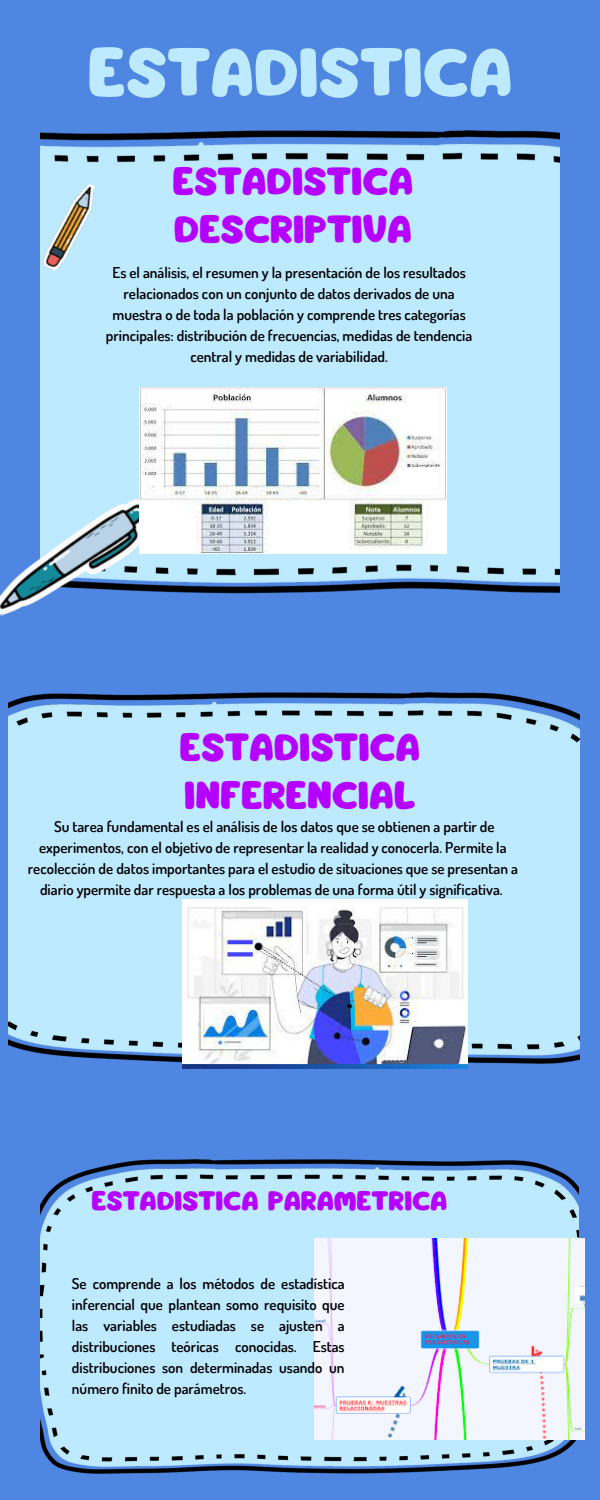
<style>
.page{position:relative;width:600px;height:1500px;background:#4e86e1}
.page>*{position:absolute;margin:0;border:0;box-sizing:border-box;transform-origin:0 0}
.t1{font:60px "Mango";color:#beeaff}
.t2{font:34px/47.2px "Mango";color:#b500ff}
.t3{font:23.6px "Mango";color:#b500ff}
.t4{font:600 15px/21px "Dosis";color:#000;text-align:center}
</style>
<div class="page">
<img style="left:40px;top:130px;width:520px;height:464px">
<img style="left:8px;top:692px;width:571px;height:372px">
<img style="left:40px;top:1160px;width:539px;height:314px">
<img style="left:0;top:474px;width:152px;height:142px">
<img style="left:40px;top:183px;width:74px;height:90px">
<img style="left:139px;top:388px;width:307px;height:165px">
<img style="left:182px;top:899px;width:285px;height:170px">
<img style="left:315px;top:1239px;width:269px;height:201px">
<p class="t1" style="left:88px;top:46px;width:426px">ESTADISTICA</p>
<p class="t2" style="left:172px;top:160px;width:242px">ESTADISTICA<br>DESCRIPTIVA</p>
<p class="t4" style="left:106px;top:261px;width:368px">Es el análisis, el resumen y la presentación de los resultados relacionados con un conjunto de datos derivados de una muestra o de toda la población y comprende tres categorías principales: distribución de frecuencias, medidas de tendencia central y medidas de variabilidad.</p>
<p class="t2" style="left:180px;top:726px;width:242px">ESTADISTICA<br>INFERENCIAL</p>
<p class="t4" style="left:28px;top:816px;width:492px">Su tarea fundamental es el análisis de los datos que se obtienen a partir de experimentos, con el objetivo de representar la realidad y conocerla. Permite la recolección de datos importantes para el estudio de situaciones que se presentan a diario ypermite dar respuesta a los problemas de una forma útil y significativa.</p>
<p class="t3" style="left:91px;top:1190px;width:358px">ESTADISTICA PARAMETRICA</p>
<p class="t4" style="left:72px;top:1273px;width:274px;text-align:justify">Se comprende a los métodos de estadística inferencial que plantean somo requisito que las variables estudiadas se ajusten a distribuciones teóricas conocidas. Estas distribuciones son determinadas usando un número finito de parámetros.</p>
</div>
